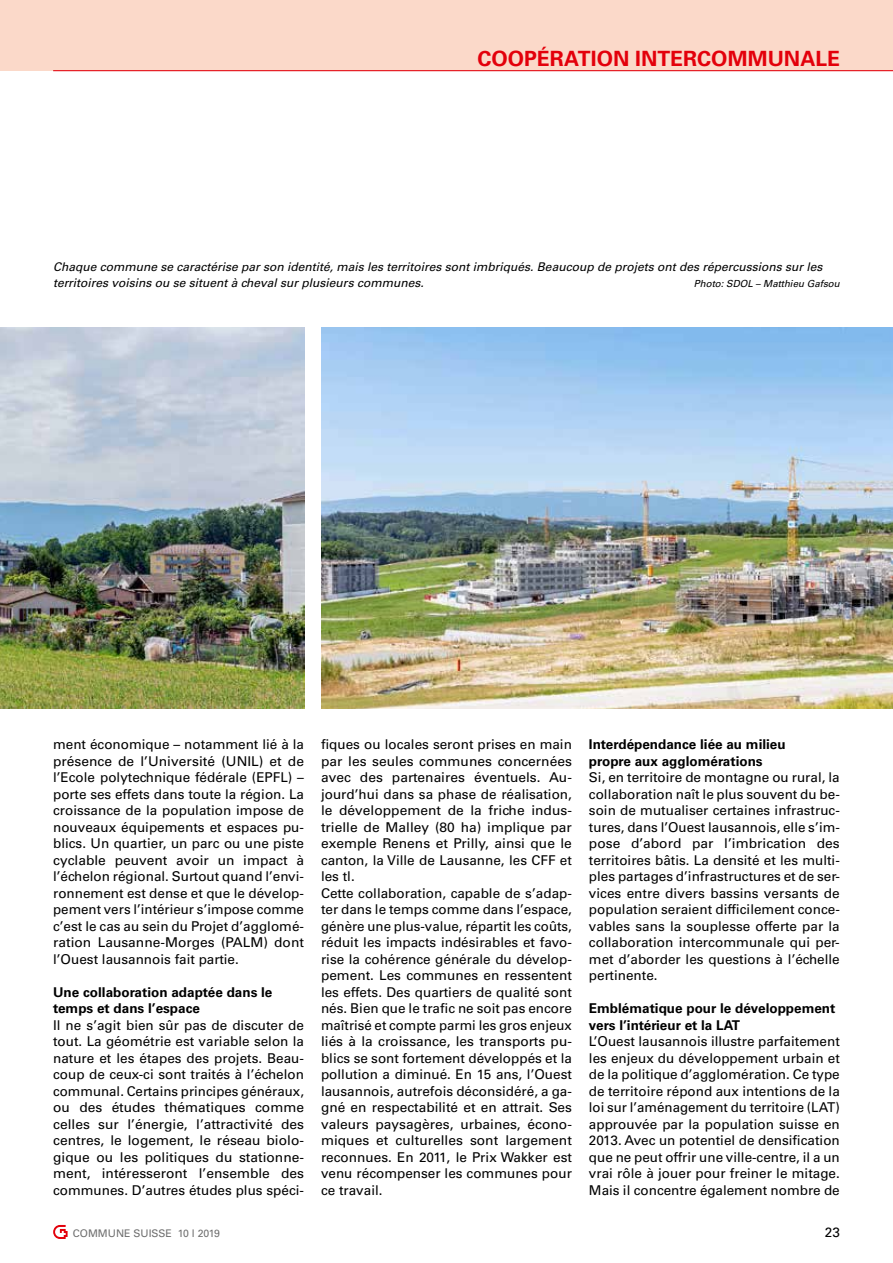
<style>
.page{position:relative;width:893px;height:1263px;background:#fff}
.page>*{position:absolute;margin:0;border:0;box-sizing:border-box;transform-origin:0 0}
.t1{font:700 21px "Univers LT Std";color:#e3000b}
.t2{font:13.5px/16.5px "Univers LT Std";color:#000;text-align:justify}
.t3{font:700 13.5px/16.5px "Univers LT Std";color:#000}
.t4{font:italic 12px/16.5px "Univers LT Std";color:#000}
.t5{font:10.5px "Univers LT Std";color:#6e6e6e}
.t6{font:italic 9.75px "Univers LT Std";color:#000}
</style>
<div class="page">
<div style="left:0;top:0;width:893px;height:71px;background:#fbd9c9"></div>
<hr style="left:53px;top:70px;width:840px;height:1px;background:#e3000b">
<svg style="left:53px;top:1225px;width:15px;height:14px"></svg>
<img style="left:0;top:327px;width:304px;height:382px">
<img style="left:321px;top:327px;width:572px;height:382px">
<h1 class="t1" style="left:477px;top:46px;width:364px">COOPÉRATION INTERCOMMUNALE</h1>
<p class="t4" style="left:53px;top:258px;width:771px">Chaque commune se caractérise par son identité, mais les territoires sont imbriqués. Beaucoup de projets ont des répercussions sur les territoires voisins ou se situent à cheval sur plusieurs communes.</p>
<p class="t6" style="left:694px;top:278px;width:148px">Photo: SDOL – Matthieu Gafsou</p>
<p class="t2" style="left:53px;top:736px;width:252px">ment économique – notamment lié à la présence de l’Université (UNIL) et de l’Ecole polytechnique fédérale (EPFL) – porte ses effets dans toute la région. La croissance de la population impose de nouveaux équipements et espaces pu&shy;blics. Un quartier, un parc ou une piste cyclable peuvent avoir un impact à l’échelon régional. Surtout quand l’envi&shy;ronnement est dense et que le dévelop&shy;pement vers l’intérieur s’impose comme c’est le cas au sein du Projet d’agglomé&shy;ration Lausanne-Morges (PALM) dont l’Ouest lausannois fait partie.</p>
<p class="t3" style="left:53px;top:984px;width:221px">Une collaboration adaptée dans le temps et dans l’espace</p>
<p class="t2" style="left:53px;top:1017px;width:252px">Il ne s’agit bien sûr pas de discuter de tout. La géométrie est variable selon la nature et les étapes des projets. Beau&shy;coup de ceux-ci sont traités à l’échelon communal. Certains principes généraux, ou des études thématiques comme celles sur l’énergie, l’attractivité des centres, le logement, le réseau biolo&shy;gique ou les politiques du stationne&shy;ment, intéresseront l’ensemble des communes. D’autres études plus spéci-</p>
<p class="t2" style="left:321px;top:736px;width:252px;text-align:left">fiques ou locales seront prises en main par les seules communes concernées avec des partenaires éventuels. Au&shy;jourd’hui dans sa phase de réalisation, le développement de la friche indus&shy;trielle de Malley (80 ha) implique par exemple Renens et Prilly, ainsi que le canton, la Ville de Lausanne, les CFF et les tl.<br>Cette collaboration, capable de s’adap&shy;ter dans le temps comme dans l’espace, génère une plus-value, répartit les coûts, réduit les impacts indésirables et favo&shy;rise la cohérence générale du dévelop&shy;pement. Les communes en ressentent les effets. Des quartiers de qualité sont nés. Bien que le trafic ne soit pas encore maîtrisé et compte parmi les gros enjeux liés à la croissance, les transports pu&shy;blics se sont fortement développés et la pollution a diminué. En 15 ans, l’Ouest lausannois, autrefois déconsidéré, a ga&shy;gné en respectabilité et en attrait. Ses valeurs paysagères, urbaines, écono&shy;miques et culturelles sont largement reconnues. En 2011, le Prix Wakker est venu récompenser les communes pour ce travail.</p>
<p class="t3" style="left:589px;top:736px;width:198px">Interdépendance liée au milieu propre aux agglomérations</p>
<p class="t2" style="left:589px;top:769px;width:252px">Si, en territoire de montagne ou rural, la collaboration naît le plus souvent du be&shy;soin de mutualiser certaines infrastruc&shy;tures, dans l’Ouest lausannois, elle s’im&shy;pose d’abord par l’imbrication des territoires bâtis. La densité et les multi&shy;ples partages d’infrastructures et de ser&shy;vices entre divers bassins versants de population seraient difficilement conce&shy;vables sans la souplesse offerte par la collaboration intercommunale qui per&shy;met d’aborder les questions à l’échelle pertinente.</p>
<p class="t3" style="left:589px;top:1000px;width:248px">Emblématique pour le développement vers l’intérieur et la LAT</p>
<p class="t2" style="left:589px;top:1033px;width:252px">L’Ouest lausannois illustre parfaitement les enjeux du développement urbain et de la politique d’agglomération. Ce type de territoire répond aux intentions de la loi sur l’aménagement du territoire (LAT) approuvée par la population suisse en 2013. Avec un potentiel de densification que ne peut offrir une ville-centre, il a un vrai rôle à jouer pour freiner le mitage.<br>Mais il concentre également nombre de</p>
<p class="t5" style="left:73px;top:1227px;width:149px">COMMUNE SUISSE 10 l 2019</p>
<p class="t2" style="left:825px;top:1224px;width:17px">23</p>
</div>
